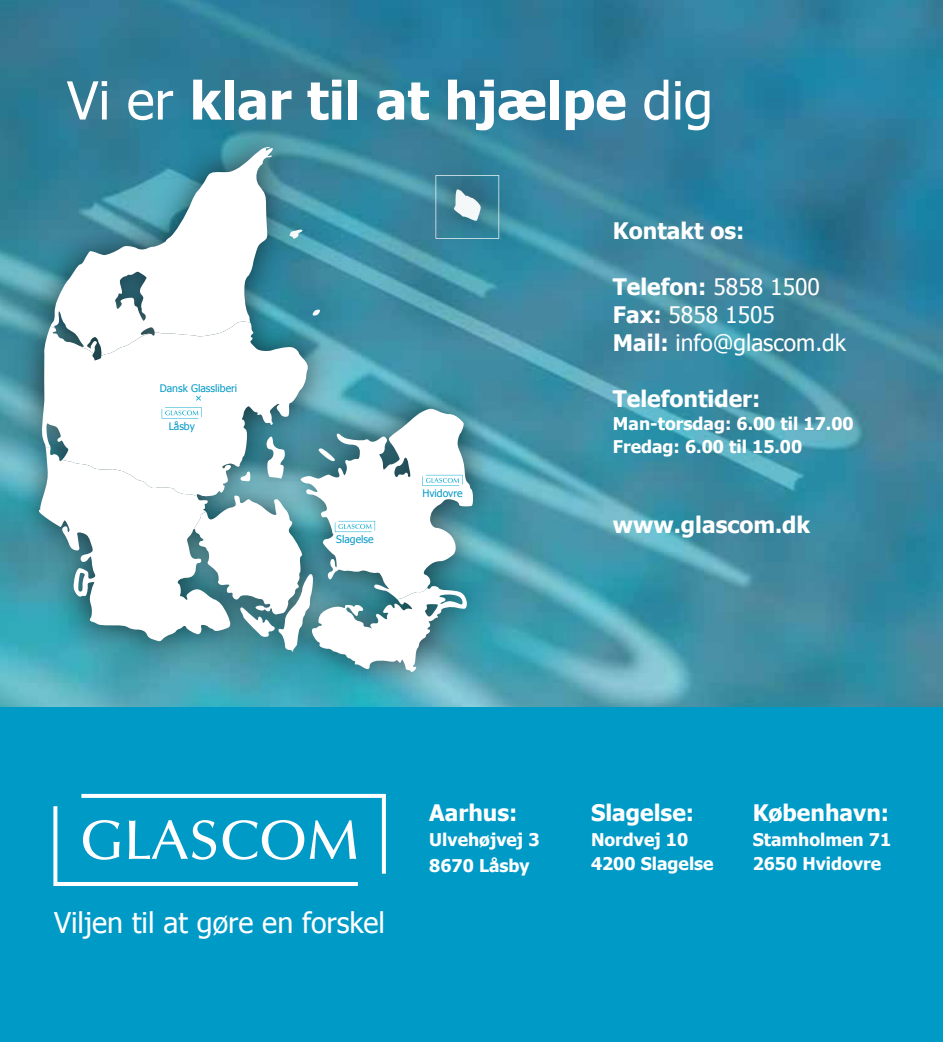
<style>
.page{position:relative;width:943px;height:1042px;background:#009ac7}
.page>*{position:absolute;margin:0;border:0;box-sizing:border-box;transform-origin:0 0}
.t1{font:700 52.5px "Tahoma";color:#fff}
.t2{font:28.53px "Tahoma";color:#fff}
.t3{font:700 22.75px "Tahoma";color:#fff}
.t4{font:22.75px/28px "Tahoma";color:#fff}
.t5{font:700 17.5px/24.5px "Tahoma";color:#fff}
.t6{font:10.33px "Tahoma";color:#049ac7}
.s1{font-weight:400}
.s2{font-weight:700}
</style>
<div class="page">
<img style="left:0;top:0;width:943px;height:706px">
<img style="left:0;top:134px;width:538px;height:573px">
<svg style="left:41px;top:320px;width:268px;height:87px;background:#e7f0f2"></svg>
<svg style="left:313px;top:309px;width:7px;height:7px"></svg>
<svg style="left:289px;top:230px;width:13px;height:9px"></svg>
<svg style="left:435px;top:175px;width:64px;height:64px;background:#5692a5"></svg>
<svg style="left:50px;top:146px;width:224px;height:210px;background:#a2c5ce"></svg>
<svg style="left:39px;top:407px;width:434px;height:265px;background:#b0cfd5"></svg>
<svg style="left:196px;top:396px;width:5px;height:5px"></svg>
<svg style="left:53px;top:794px;width:333px;height:92px"></svg>
<h1 class="t1" style="left:67px;top:64px;width:647px"><span class="s1">Vi er</span> klar til at hjælpe <span class="s1">dig</span></h1>
<p class="t6" style="left:160px;top:382px;width:79px">Dansk Glassliberi</p>
<p class="t6" style="left:169px;top:419px;width:28px">Låsby</p>
<p class="t6" style="left:336px;top:532px;width:39px">Slagelse</p>
<p class="t6" style="left:422px;top:486px;width:42px">Hvidovre</p>
<h3 class="t3" style="left:613px;top:215px;width:133px">Kontakt os:</h3>
<h3 class="t4" style="left:613px;top:272px;width:235px"><span class="s2">Telefon:</span> 5858 1500<br><span class="s2">Fax:</span> 5858 1505<br><span class="s2">Mail:</span> info@glascom.dk</h3>
<h3 class="t3" style="left:613px;top:383px;width:149px">Telefontider:</h3>
<p class="t5" style="left:613px;top:411px;width:242px;line-height:22.8px">Man-torsdag: 6.00 til 17.00<br>Fredag: 6.00 til 15.00</p>
<h3 class="t3" style="left:613px;top:509px;width:199px">www.glascom.dk</h3>
<h2 class="t2" style="left:54px;top:903px;width:332px">Viljen til at gøre en forskel</h2>
<h3 class="t3" style="left:429px;top:797px;width:90px">Aarhus:</h3>
<p class="t5" style="left:429px;top:825px;width:112px;line-height:26.2px">Ulvehøjvej 3<br>8670 Låsby</p>
<h3 class="t3" style="left:591px;top:797px;width:105px">Slagelse:</h3>
<p class="t5" style="left:591px;top:826px;width:124px">Nordvej 10<br>4200 Slagelse</p>
<h3 class="t3" style="left:752px;top:797px;width:138px">København:</h3>
<p class="t5" style="left:752px;top:826px;width:140px">Stamholmen 71<br>2650 Hvidovre</p>
</div>
